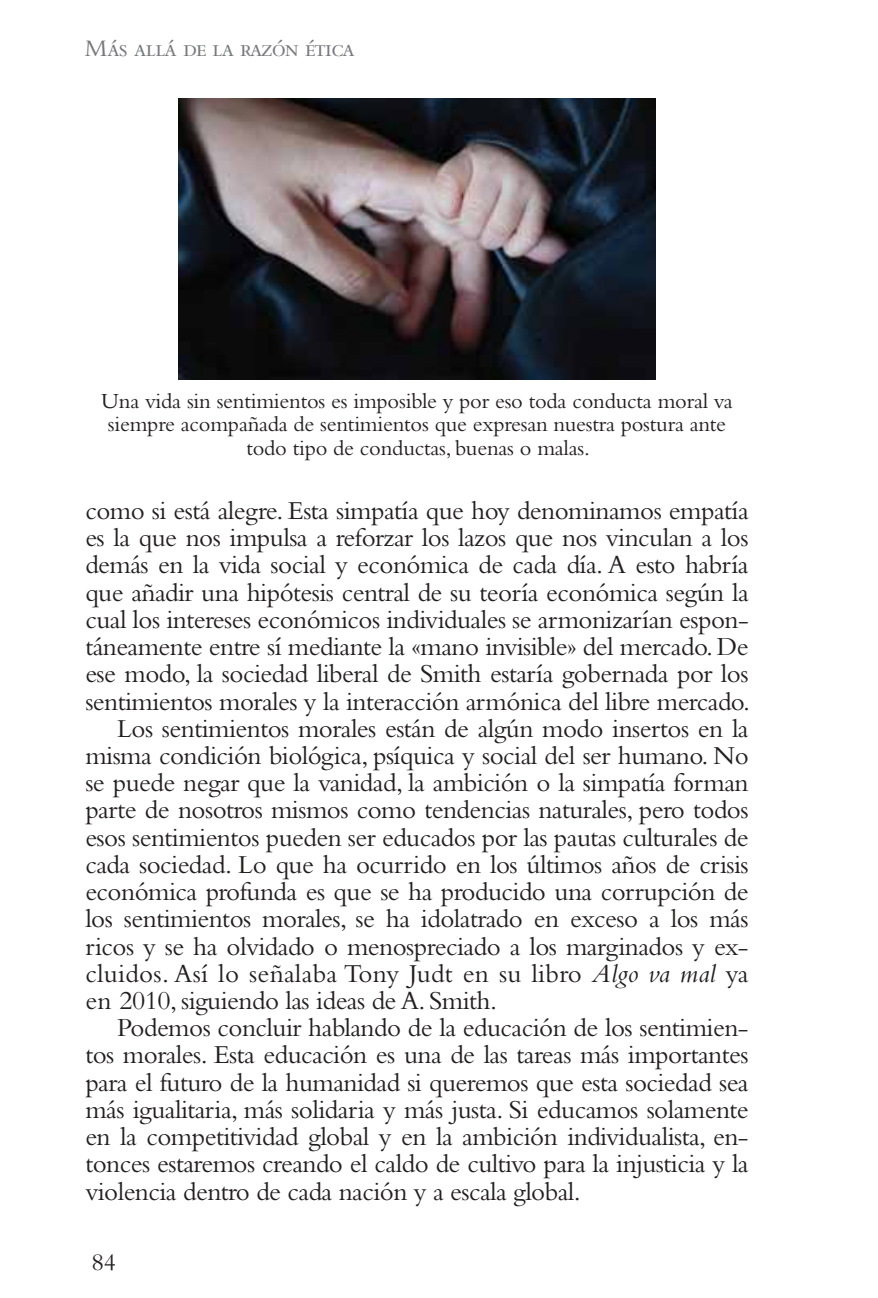
<style>
.page{position:relative;width:878px;height:1298px;background:#fff}
.page>*{position:absolute;margin:0;border:0;box-sizing:border-box;transform-origin:0 0}
.t1{font:27px "Bembo Std";letter-spacing:-.02em;color:#231f20}
.t2{font:27px "Bembo Std";letter-spacing:.065em;color:#231f20}
.t3{font:27px "Bembo Std";letter-spacing:.02em;color:#231f20}
.t4{font:27px "Bembo Std";letter-spacing:.035em;color:#231f20}
.t5{font:27px "Bembo Std";letter-spacing:.01em;color:#231f20}
.t6{font:24.75px "Bembo Std";letter-spacing:-.04em;color:#77787b}
.t7{font:24.75px "Bembo Std";color:#231f20}
.t8{font:22.5px/23.6px "Bembo Std";letter-spacing:.04em;color:#231f20;text-align:center}
.s1{font-style:italic}
</style>
<div class="page">
<img style="left:178px;top:99px;width:478px;height:280px">
<p class="t6" style="left:85px;top:40px;width:272px">Más allá de la razón ética</p>
<p class="t8" style="left:101px;top:391px;width:633px">Una vida sin sentimientos es imposible y por eso toda conducta moral va siempre acompañada de sentimientos que expresan nuestra postura ante todo tipo de conductas, buenas o malas.</p>
<p class="t2" style="left:85px;top:501px;width:665px">como si está alegre. Esta simpatía que hoy denominamos empatía</p>
<p class="t1" style="left:85px;top:528px;width:665px">es la que nos impulsa a reforzar los lazos que nos vinculan a los</p>
<p class="t1" style="left:85px;top:555px;width:665px">demás en la vida social y económica de cada día. A esto habría</p>
<p class="t1" style="left:85px;top:583px;width:665px">que añadir una hipótesis central de su teoría económica según la</p>
<p class="t1" style="left:85px;top:610px;width:665px">cual los intereses económicos individuales se armonizarían espon-</p>
<p class="t1" style="left:85px;top:637px;width:665px">táneamente entre sí mediante la «mano invisible» del mercado. De</p>
<p class="t1" style="left:85px;top:664px;width:665px">ese modo, la sociedad liberal de Smith estaría gobernada por los</p>
<p class="t1" style="left:85px;top:691px;width:666px">sentimientos morales y la interacción armónica del libre mercado.</p>
<p class="t1" style="left:117px;top:719px;width:633px">Los sentimientos morales están de algún modo insertos en la</p>
<p class="t1" style="left:85px;top:746px;width:665px">misma condición biológica, psíquica y social del ser humano. No</p>
<p class="t1" style="left:85px;top:773px;width:665px">se puede negar que la vanidad, la ambición o la simpatía forman</p>
<p class="t2" style="left:85px;top:800px;width:665px">parte de nosotros mismos como tendencias naturales, pero todos</p>
<p class="t2" style="left:85px;top:828px;width:665px">esos sentimientos pueden ser educados por las pautas culturales de</p>
<p class="t1" style="left:85px;top:855px;width:665px">cada sociedad. Lo que ha ocurrido en los últimos años de crisis</p>
<p class="t3" style="left:85px;top:882px;width:665px">económica profunda es que se ha producido una corrupción de</p>
<p class="t4" style="left:85px;top:909px;width:665px">los sentimientos morales, se ha idolatrado en exceso a los más</p>
<p class="t1" style="left:85px;top:936px;width:665px">ricos y se ha olvidado o menospreciado a los marginados y ex-</p>
<p class="t5" style="left:85px;top:964px;width:665px">cluidos. Así lo señalaba Tony Judt en su libro <span class="s1">Algo va mal</span> ya</p>
<p class="t1" style="left:85px;top:991px;width:413px">en 2010, siguiendo las ideas de A. Smith.</p>
<p class="t1" style="left:117px;top:1018px;width:633px">Podemos concluir hablando de la educación de los sentimien-</p>
<p class="t2" style="left:85px;top:1045px;width:665px">tos morales. Esta educación es una de las tareas más importantes</p>
<p class="t3" style="left:85px;top:1072px;width:665px">para el futuro de la humanidad si queremos que esta sociedad sea</p>
<p class="t1" style="left:85px;top:1100px;width:665px">más igualitaria, más solidaria y más justa. Si educamos solamente</p>
<p class="t1" style="left:85px;top:1127px;width:665px">en la competitividad global y en la ambición individualista, en-</p>
<p class="t1" style="left:85px;top:1154px;width:665px">tonces estaremos creando el caldo de cultivo para la injusticia y la</p>
<p class="t1" style="left:85px;top:1181px;width:497px">violencia dentro de cada nación y a escala global.</p>
<p class="t7" style="left:92px;top:1253px;width:26px">84</p>
</div>
